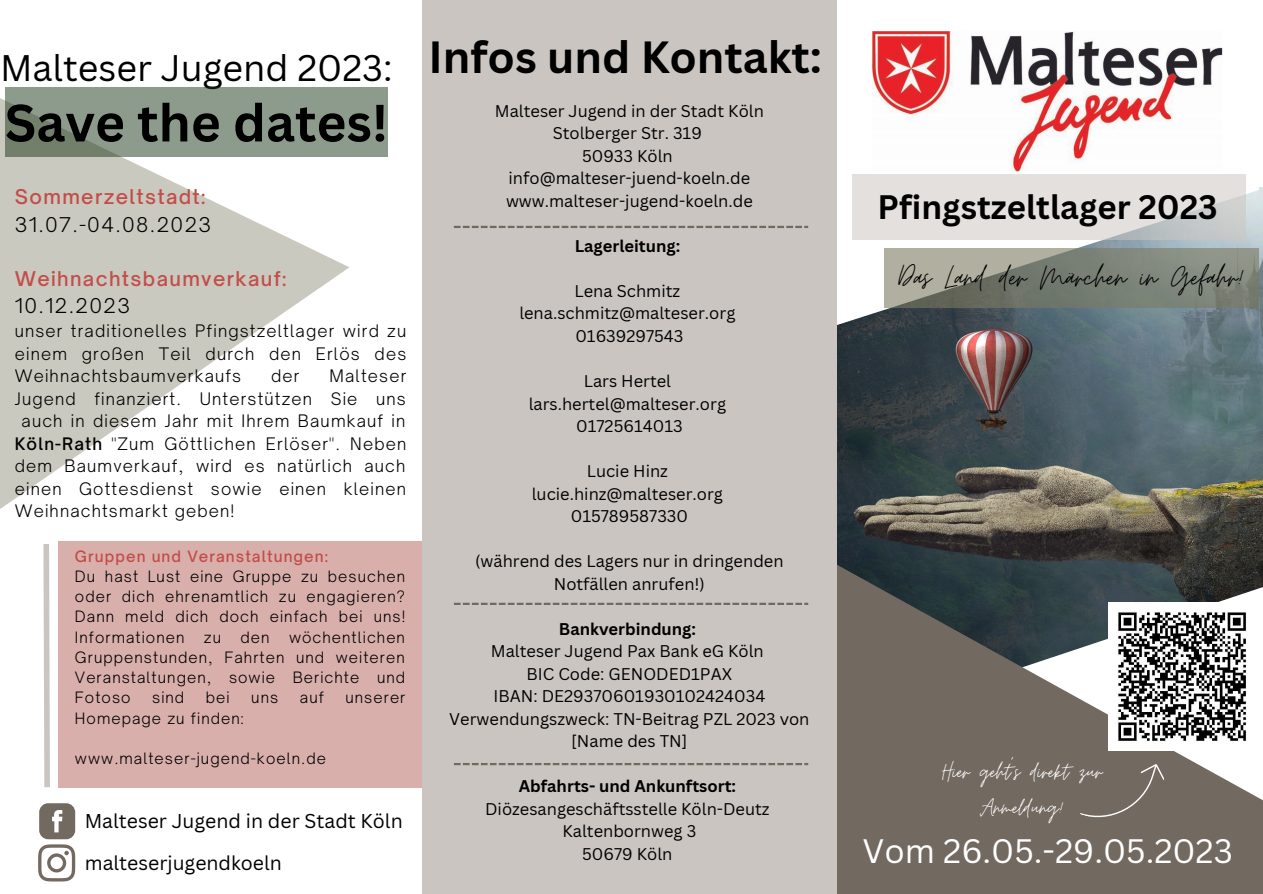
<style>
.page{position:relative;width:1263px;height:894px;background:#fff}
.page>*{position:absolute;margin:0;border:0;box-sizing:border-box;transform-origin:0 0}
.t1{font:700 51.15px "Canva Sans";color:#000}
.t2{font:36px "Canva Sans";color:#000}
.t3{font:36px "Moon Time";color:#000}
.t4{font:700 33px "Canva Sans";color:#000}
.t5{font:33px "Canva Sans";color:#fff}
.t6{font:26.25px/36px "Moon Time";color:#fff;text-align:center}
.t7{font:19.5px/41.2px "Canva Sans";color:#000}
.t8{font:500 19.5px "Open Sauce One";letter-spacing:.07em;color:#c34d49}
.t9{font:300 19.5px "Open Sauce One";letter-spacing:.07em;color:#000}
.t10{font:16.5px/22.5px "Canva Sans";color:#000;text-align:center}
.t11{font:300 16.5px/22.5px "Open Sauce One";letter-spacing:.07em;color:#000;text-align:justify}
.t12{font:700 16.5px "Canva Sans";color:#000}
.t13{font:300 15px/20.2px "Open Sauce One";letter-spacing:.07em;color:#000;text-align:justify}
.t14{font:500 15px "Open Sauce One";letter-spacing:.07em;color:#c34d49}
.s1{font-weight:500}
</style>
<div class="page">
<svg style="left:44px;top:730px;width:6px;height:58px"></svg>
<svg style="left:0;top:98px;width:350px;height:632px"></svg>
<img style="left:836px;top:187px;width:427px;height:367px">
<svg style="left:836px;top:0;width:422px;height:331px"></svg>
<img style="left:872px;top:32px;width:351px;height:139px">
<svg style="left:836px;top:554px;width:427px;height:339px;background:#6c6964"></svg>
<div style="left:58px;top:541px;width:369px;height:246px;background:#d9afab"></div>
<div style="left:422px;top:0;width:414px;height:893px;background:#cbc5c1"></div>
<svg style="left:38px;top:803px;width:37px;height:78px"></svg>
<img style="left:1108px;top:602px;width:147px;height:148px">
<svg style="left:1080px;top:746px;width:88px;height:89px;background:#7a726a"></svg>
<div style="left:852px;top:174px;width:393px;height:66px;background:#cbc5c1;opacity:.53"></div>
<div style="left:5px;top:87px;width:383px;height:70px;background:#163414;opacity:.49"></div>
<div style="left:884px;top:248px;width:375px;height:59px;background:#7c7a61;opacity:.6"></div>
<svg style="left:454px;top:226px;width:354px;height:2px"></svg>
<svg style="left:454px;top:602px;width:354px;height:2px"></svg>
<svg style="left:454px;top:763px;width:354px;height:2px"></svg>
<h2 class="t2" style="left:0;top:42px;width:823px">Malteser Jugend 2023: <sup>Infos</sup> <sup>und</sup> <sup>Kontakt:</sup></h2>
<h1 class="t1" style="left:5px;top:87px;width:384px">Save the dates!</h1>
<p class="t10" style="left:495px;top:99px;width:271px">Malteser Jugend in der Stadt Köln<br>Stolberger Str. 319<br>50933 Köln info@malteser-juend-koeln.de www.malteser-jugend-koeln.de</p>
<p class="t12" style="left:575px;top:234px;width:107px">Lagerleitung:</p>
<p class="t10" style="left:519px;top:279px;width:218px">Lena Schmitz lena.schmitz@malteser.org<br>01639297543</p>
<p class="t10" style="left:529px;top:369px;width:199px">Lars Hertel lars.hertel@malteser.org<br>01725614013</p>
<p class="t10" style="left:532px;top:459px;width:193px">Lucie Hinz lucie.hinz@malteser.org<br>015789587330</p>
<p class="t10" style="left:475px;top:549px;width:310px">(während des Lagers nur in dringenden<br>Notfällen anrufen!)</p>
<p class="t12" style="left:559px;top:617px;width:139px">Bankverbindung:</p>
<p class="t10" style="left:449px;top:639px;width:362px">Malteser Jugend Pax Bank eG Köln<br>BIC Code: GENODED1PAX<br>IBAN: DE29370601930102424034<br>Verwendungszweck: TN-Beitrag PZL 2023 von [Name des TN]</p>
<p class="t12" style="left:519px;top:774px;width:219px">Abfahrts- und Ankunftsort:</p>
<p class="t10" style="left:485px;top:796px;width:286px">Diözesangeschäftsstelle Köln-Deutz<br>Kaltenbornweg 3<br>50679 Köln</p>
<p class="t8" style="left:15px;top:185px;width:192px">Sommerzeltstadt:</p>
<p class="t9" style="left:15px;top:212px;width:198px">31.07.-04.08.2023</p>
<p class="t8" style="left:15px;top:266px;width:273px">Weihnachtsbaumverkauf:</p>
<p class="t9" style="left:15px;top:293px;width:117px">10.12.2023</p>
<p class="t11" style="left:15px;top:319px;width:393px">unser traditionelles Pfingstzeltlager wird zu einem großen Teil durch den Erlös des Weihnachtsbaumverkaufs</p>
<p class="t11" style="left:271px;top:364px;width:30px">der</p>
<p class="t11" style="left:330px;top:364px;width:78px">Malteser</p>
<p class="t11" style="left:15px;top:387px;width:393px">Jugend finanziert. Unterstützen Sie uns</p>
<p class="t11" style="left:22px;top:409px;width:385px">auch in diesem Jahr mit Ihrem Baumkauf in</p>
<p class="t11" style="left:15px;top:432px;width:393px"><span class="s1">Köln-Rath</span> "Zum Göttlichen Erlöser". Neben</p>
<p class="t11" style="left:15px;top:454px;width:392px">dem Baumverkauf, wird es natürlich auch</p>
<p class="t11" style="left:15px;top:477px;width:393px">einen Gottesdienst sowie einen kleinen</p>
<p class="t11" style="left:15px;top:499px;width:221px">Weihnachtsmarkt geben!</p>
<p class="t14" style="left:75px;top:546px;width:255px">Gruppen und Veranstaltungen:</p>
<p class="t13" style="left:75px;top:566px;width:332px">Du hast Lust eine Gruppe zu besuchen oder dich ehrenamtlich zu engagieren?<br>Dann meld dich doch einfach bei uns!<br>Informationen</p>
<p class="t13" style="left:75px;top:626px;width:332px;text-indent:214px">wöchentlichen Gruppenstunden, Fahrten und weiteren Veranstaltungen, sowie Berichte und Fotoso</p>
<p class="t13" style="left:204px;top:626px;width:19px">zu</p>
<p class="t13" style="left:241px;top:626px;width:31px">den</p>
<p class="t13" style="left:152px;top:687px;width:34px">sind</p>
<p class="t13" style="left:206px;top:687px;width:25px">bei</p>
<p class="t13" style="left:251px;top:687px;width:28px">uns</p>
<p class="t13" style="left:300px;top:687px;width:26px">auf</p>
<p class="t13" style="left:345px;top:687px;width:62px">unserer</p>
<p class="t13" style="left:75px;top:707px;width:170px">Homepage zu finden:</p>
<p class="t13" style="left:75px;top:748px;width:252px">www.malteser-jugend-koeln.de</p>
<p class="t7" style="left:85px;top:799px;width:320px">Malteser Jugend in der Stadt Köln malteserjugendkoeln</p>
<h3 class="t4" style="left:877px;top:183px;width:342px">Pfingstzeltlager 2023</h3>
<h2 class="t3" style="left:898px;top:255px;width:348px">Das Land der Märchen in Gefahr!</h2>
<h3 class="t6" style="left:942px;top:753px;width:162px">Hier geht´s direkt zur<br>Anmeldung!</h3>
<h3 class="t5" style="left:862px;top:827px;width:372px">Vom 26.05.-29.05.2023</h3>
</div>
